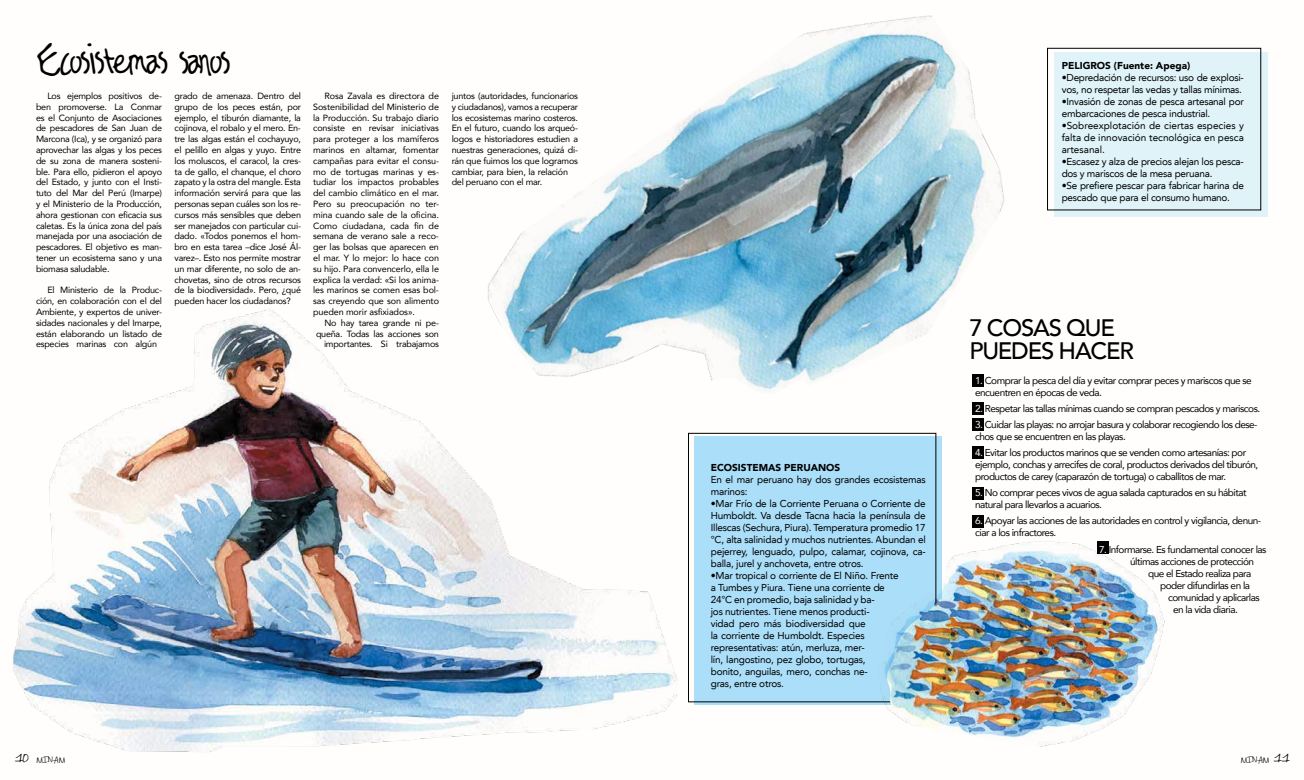
<style>
.page{position:relative;width:1304px;height:780px;background:#fff}
.page>*{position:absolute;margin:0;border:0;box-sizing:border-box;transform-origin:0 0}
.t1{font:43.2px "Ragamuffin";letter-spacing:-.05em;color:#000}
.t2{font:500 23.8px/22.2px "Avenir";letter-spacing:-.05em;color:#000}
.t3{font:10px/12px "Avenir LT";letter-spacing:-.02em;color:#000}
.t4{font:10px/12px "Avenir";letter-spacing:-.05em;color:#000}
.t5{font:900 10px "Avenir";color:#000}
.t6{font:9px/10.8px "Avenir";letter-spacing:-.025em;color:#000;text-align:justify}
.t7{font:6px "Pea Alesa";letter-spacing:-.02em;color:#000}
.s1{color:#fff}
.s2{font-size:9px}
</style>
<div class="page">
<div style="left:1055px;top:53px;width:213px;height:164px;background:#dff3f9"></div>
<div style="left:1047px;top:48px;width:214px;height:162px;border:1px solid #000"></div>
<img style="left:13px;top:309px;width:702px;height:443px">
<div style="left:694px;top:436px;width:247px;height:269px;background:#abdef8"></div>
<div style="left:688px;top:433px;width:248px;height:269px;border:1px solid #000"></div>
<img style="left:463px;top:15px;width:542px;height:384px">
<div style="left:972px;top:374px;width:12px;height:12px;background:#000"></div>
<div style="left:972px;top:403px;width:12px;height:12px;background:#000"></div>
<div style="left:972px;top:418px;width:12px;height:12px;background:#000"></div>
<div style="left:972px;top:446px;width:12px;height:12px;background:#000"></div>
<div style="left:972px;top:487px;width:12px;height:12px;background:#000"></div>
<div style="left:972px;top:515px;width:12px;height:12px;background:#000"></div>
<img style="left:877px;top:523px;width:288px;height:224px">
<h1 class="t1" style="left:35px;top:32px;width:197px">Ecosistemas sanos</h1>
<p class="t6" style="left:36px;top:90px;width:128px;text-indent:11px">Los ejemplos positivos de&shy;ben promoverse. La Conmar es el Conjunto de Asociaciones de pescadores de San Juan de Marcona (Ica), y se organizó para aprovechar las algas y los peces de su zona de manera sosteni&shy;ble. Para ello, pidieron el apoyo del Estado, y junto con el Insti&shy;tuto del Mar del Perú (Imarpe) y el Ministerio de la Producción, ahora gestionan con eficacia sus caletas. Es la única zona del país manejada por una asociación de pescadores. El objetivo es man&shy;tener un ecosistema sano y una biomasa saludable.</p>
<p class="t6" style="left:36px;top:284px;width:128px;text-indent:11px">El Ministerio de la Produc&shy;ción, en colaboración con el del Ambiente, y expertos de univer&shy;sidades nacionales y del Imarpe, están elaborando un listado de especies marinas con algún</p>
<p class="t6" style="left:175px;top:90px;width:128px">grado de amenaza. Dentro del grupo de los peces están, por ejemplo, el tiburón diamante, la cojinova, el robalo y el mero. En&shy;tre las algas están el cochayuyo, el pelillo en algas y yuyo. Entre los moluscos, el caracol, la cres&shy;ta de gallo, el chanque, el choro zapato y la ostra del mangle. Esta información servirá para que las personas sepan cuáles son los re&shy;cursos más sensibles que deben ser manejados con particular cui&shy;dado. «Todos ponemos el hom&shy;bro en esta tarea –dice José Ál&shy;varez–. Esto nos permite mostrar un mar diferente, no solo de an&shy;chovetas, sino de otros recursos de la biodiversidad». Pero, ¿qué pueden hacer los ciudadanos?</p>
<p class="t6" style="left:313px;top:90px;width:127px;text-indent:11px">Rosa Zavala es directora de Sostenibilidad del Ministerio de la Producción. Su trabajo diario consiste en revisar iniciativas para proteger a los mamíferos marinos en altamar, fomentar campañas para evitar el consu&shy;mo de tortugas marinas y es&shy;tudiar los impactos probables del cambio climático en el mar.<br>Pero su preocupación no ter&shy;mina cuando sale de la oficina.<br>Como ciudadana, cada fin de semana de verano sale a reco&shy;ger las bolsas que aparecen en el mar. Y lo mejor: lo hace con su hijo. Para convencerlo, ella le explica la verdad: «Si los anima&shy;les marinos se comen esas bol&shy;sas creyendo que son alimento pueden morir asfixiados».</p>
<p class="t6" style="left:316px;top:317px;width:125px;text-align:right">No hay tarea grande ni pe&shy;queña. Todas las acciones son importantes. Si trabajamos</p>
<p class="t6" style="left:452px;top:90px;width:128px;text-align:left">juntos (autoridades, funcionarios y ciudadanos), vamos a recuperar los ecosistemas marino costeros.<br>En el futuro, cuando los arqueó&shy;logos e historiadores estudien a nuestras generaciones, quizá di&shy;rán que fuimos los que logramos cambiar, para bien, la relación del peruano con el mar.</p>
<p class="t5" style="left:1062px;top:57px;width:130px">PELIGROS (Fuente: Apega)</p>
<p class="t3" style="left:1062px;top:71px;width:184px">•Depredación de recursos: uso de explosi&shy;vos, no respetar las vedas y tallas mínimas.</p>
<p class="t3" style="left:1062px;top:95px;width:184px">•Invasión de zonas de pesca artesanal por embarcaciones de pesca industrial.</p>
<p class="t3" style="left:1062px;top:119px;width:184px;text-align:justify">•Sobreexplotación de ciertas especies y falta de innovación tecnológica en pesca artesanal.</p>
<p class="t3" style="left:1062px;top:155px;width:184px">•Escasez y alza de precios alejan los pesca&shy;dos y mariscos de la mesa peruana.</p>
<p class="t3" style="left:1062px;top:179px;width:184px">•Se prefiere pescar para fabricar harina de pescado que para el consumo humano.</p>
<p class="t5" style="left:711px;top:459px;width:131px">ECOSISTEMAS PERUANOS</p>
<p class="t3" style="left:711px;top:474px;width:217px">En el mar peruano hay dos grandes ecosistemas marinos:</p>
<p class="t3" style="left:711px;top:498px;width:217px;text-align:justify">•Mar Frío de la Corriente Peruana o Corriente de Humboldt. Va desde Tacna hacia la península de Illescas (Sechura, Piura). Temperatura promedio 17 °C, alta salinidad y muchos nutrientes. Abundan el pejerrey, lenguado, pulpo, calamar, cojinova, ca&shy;balla, jurel y anchoveta, entre otros.</p>
<p class="t3" style="left:711px;top:570px;width:190px">•Mar tropical o corriente de El Niño. Frente a Tumbes y Piura. Tiene una corriente de 24°C en promedio, baja salinidad y ba-<br>jos nutrientes. Tiene menos producti-<br>vidad pero más biodiversidad que<br>la corriente de Humboldt. Especies representativas: atún, merluza, mer-<br>lín, langostino, pez globo, tortugas, bonito, anguilas, mero, conchas ne-<br>gras, entre otros.</p>
<h2 class="t2" style="left:969px;top:315px;width:166px">7 COSAS QUE<br>PUEDES HACER</h2>
<p class="t4" style="left:975px;top:374px;width:278px"><span class="s1">1.</span> Comprar la pesca del día y evitar comprar peces y mariscos que se encuentren en épocas de veda.</p>
<p class="t4" style="left:975px;top:402px;width:287px"><span class="s1">2.</span> Respetar las tallas mínimas cuando se compran pescados y mariscos.</p>
<p class="t4" style="left:975px;top:418px;width:284px"><span class="s1">3.</span> Cuidar las playas: no arrojar basura y colaborar recogiendo los dese&shy;chos que se encuentren en las playas.</p>
<p class="t4" style="left:975px;top:446px;width:285px"><span class="s1">4.</span> Evitar los productos marinos que se venden como artesanías: por ejemplo, conchas y arrecifes de coral, productos derivados del tiburón, productos de carey (caparazón de tortuga) o caballitos de mar.</p>
<p class="t4" style="left:975px;top:486px;width:273px"><span class="s1">5.</span> No comprar peces vivos de agua salada capturados en su hábitat natural para llevarlos a acuarios.</p>
<p class="t4" style="left:975px;top:514px;width:288px"><span class="s1">6.</span> Apoyar las acciones de las autoridades en control y vigilancia, denun&shy;ciar a los infractores.</p>
<p class="t4" style="left:1099px;top:542px;width:169px"><span class="s1">7.</span> Informarse. Es fundamental conocer las</p>
<p class="t4" style="left:1130px;top:554px;width:125px">últimas acciones de protección</p>
<p class="t4" style="left:1148px;top:566px;width:105px">que el Estado realiza para</p>
<p class="t4" style="left:1160px;top:578px;width:91px">poder difundirlas en la</p>
<p class="t4" style="left:1168px;top:590px;width:93px">comunidad y aplicarlas</p>
<p class="t4" style="left:1173px;top:602px;width:66px">en la vida diaria.</p>
<p class="t7" style="left:15px;top:755px;width:51px"><span class="s2">10</span> MINAM</p>
<p class="t7" style="left:1241px;top:755px;width:50px">MINAM <span class="s2">11</span></p>
</div>
